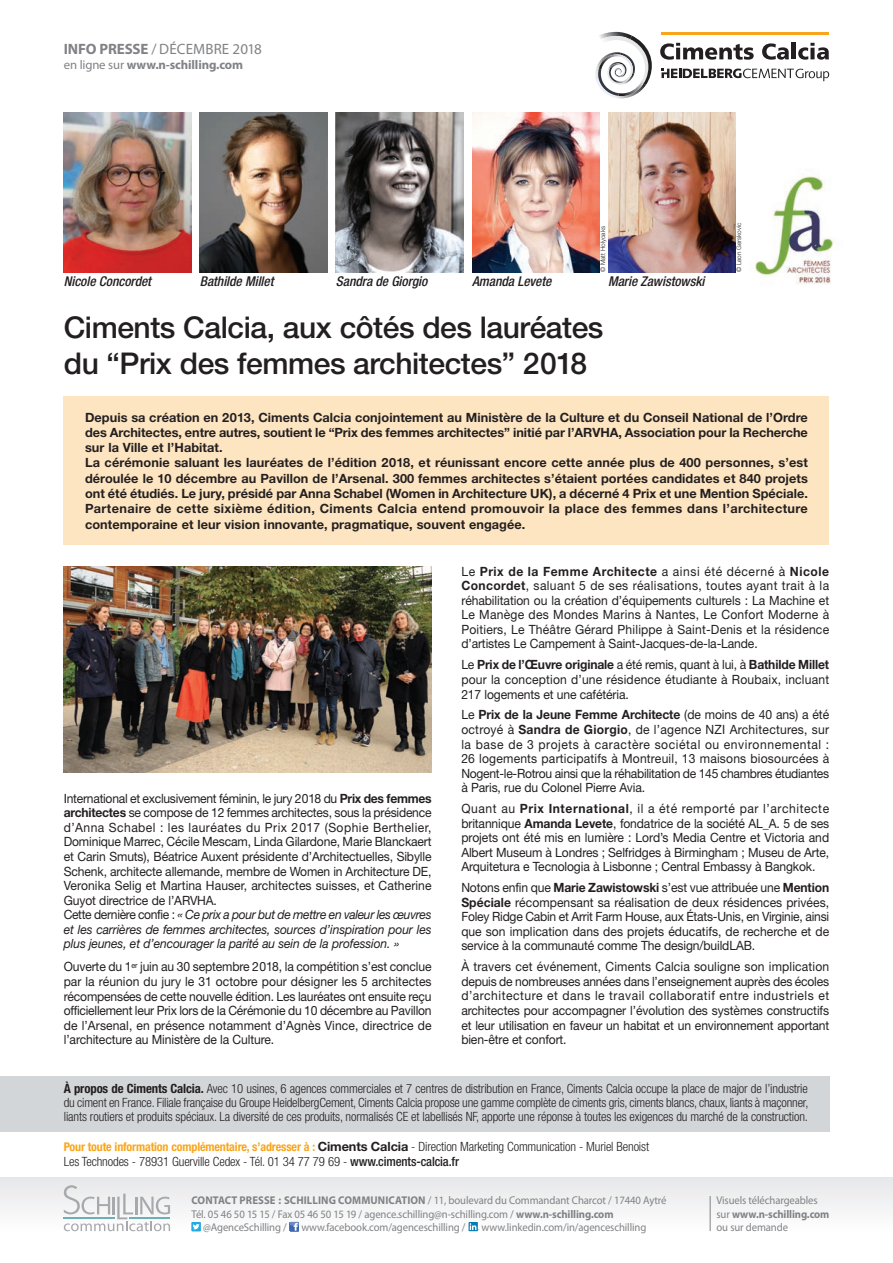
<style>
.page{position:relative;width:893px;height:1263px;background:#fff}
.page>*{position:absolute;margin:0;border:0;box-sizing:border-box;transform-origin:0 0}
.t1{font:500 30px/36px "Helvetica Neue";letter-spacing:-.015em;color:#231f20}
.t2{font:15px "Myriad Pro";letter-spacing:.01em;color:#808285}
.t3{font:italic 500 condensed 13.5px "Helvetica Neue";letter-spacing:-.005em;color:#231f20}
.t4{font:12.75px/14.5px "Helvetica Neue";letter-spacing:-.01em;color:#231f20;text-align:justify;scale:.95 1}
.t5{font:700 12.75px/15.3px "Helvetica Neue";letter-spacing:.005em;color:#231f20}
.t6{font:12.75px/14.5px "Helvetica Neue";letter-spacing:-.01em;color:#231f20}
.t7{font:300 condensed 12.75px/14.2px "Helvetica Neue";letter-spacing:-.01em;color:#231f20;text-align:justify}
.t8{font:700 12.75px "Myriad Pro";letter-spacing:-.01em;color:#808285}
.t9{font:700 condensed 12px "Helvetica Neue";letter-spacing:-.01em;color:#f9a51b}
.t10{font:11.25px/13.4px "Myriad Pro";letter-spacing:-.01em;color:#808285;scale:.95 1}
.t11{font:300 6.3px "Helvetica Neue";letter-spacing:-.005em;color:#231f20}
.s1{font-weight:700}
.s2{font-weight:400}
.s3{font-style:italic}
.s4{font-stretch:normal;font-size:12.75px;color:#231f20}
.s5{font-weight:300;font-size:12.75px;color:#231f20}
.s6{font-weight:500}
.s7{color:#fff}
</style>
<div class="page">
<img style="left:755px;top:174px;width:79px;height:110px">
<img style="left:64px;top:113px;width:127px;height:159px">
<img style="left:200px;top:113px;width:127px;height:159px">
<img style="left:336px;top:113px;width:127px;height:159px">
<img style="left:472px;top:113px;width:128px;height:159px">
<img style="left:608px;top:113px;width:128px;height:159px">
<div style="left:0;top:1178px;width:893px;height:53px;background:#f1f2f3"></div>
<svg style="left:64px;top:1185px;width:106px;height:46px"></svg>
<hr style="left:710px;top:1196px;width:1px;height:35px;background:#808285">
<svg style="left:191px;top:1222px;width:10px;height:9px"></svg>
<svg style="left:193px;top:1224px;width:6px;height:5px"></svg>
<svg style="left:290px;top:1222px;width:9px;height:10px"></svg>
<svg style="left:468px;top:1222px;width:12px;height:9px"></svg>
<div style="left:0;top:1076px;width:829px;height:55px;background:#d3d6d9"></div>
<svg style="left:595px;top:32px;width:57px;height:66px"></svg>
<svg style="left:660px;top:43px;width:94px;height:17px"></svg>
<svg style="left:762px;top:43px;width:27px;height:17px"></svg>
<hr style="left:792px;top:43px;width:4px;height:16px;background:#231f20">
<svg style="left:798px;top:43px;width:31px;height:17px"></svg>
<hr style="left:661px;top:32px;width:168px;height:2px;background:#f9a51b">
<svg style="left:661px;top:69px;width:168px;height:12px"></svg>
<img style="left:64px;top:567px;width:368px;height:205px">
<div style="left:64px;top:396px;width:765px;height:149px;background:#fee5c1"></div>
<p class="t2" style="left:64px;top:43px;width:199px"><span class="s1">INFO PRESSE</span> / DÉCEMBRE 2018</p>
<p class="t8" style="left:64px;top:60px;width:181px"><span class="s2">en ligne sur</span> www.n-schilling.com</p>
<p class="t11" style="left:601px;top:272px;width:47px;rotate:-90deg">© Matt Holyoaks</p>
<p class="t11" style="left:737px;top:272px;width:51px;rotate:-90deg">© Leon Gerskovic</p>
<p class="t3" style="left:64px;top:276px;width:89px">Nicole Concordet</p>
<p class="t3" style="left:200px;top:276px;width:75px">Bathilde Millet</p>
<p class="t3" style="left:336px;top:276px;width:93px">Sandra de Giorgio</p>
<p class="t3" style="left:472px;top:276px;width:81px">Amanda Levete</p>
<p class="t3" style="left:608px;top:276px;width:98px">Marie Zawistowski</p>
<h1 class="t1" style="left:64px;top:312px;width:541px">Ciments Calcia, aux côtés des lauréates du “Prix des femmes architectes” 2018</h1>
<p class="t5" style="left:85px;top:410px;width:724px">Depuis sa création en 2013, Ciments Calcia conjointement au Ministère de la Culture et du Conseil National de l’Ordre des Architectes, entre autres, soutient le “Prix des femmes architectes” initié par l’ARVHA, Association pour la Recherche sur la Ville et l’Habitat.<br>La cérémonie saluant les lauréates de l’édition 2018, et réunissant encore cette année plus de 400 personnes, s’est déroulée le 10 décembre au Pavillon de l’Arsenal. 300 femmes architectes s’étaient portées candidates et 840 projets ont été étudiés. Le jury, présidé par Anna Schabel (Women in Architecture UK), a décerné 4 Prix et une Mention Spéciale.<br>Partenaire de cette sixième édition, Ciments Calcia entend promouvoir la place des femmes dans l’architecture contemporaine et leur vision innovante, pragmatique, souvent engagée.</p>
<p class="t6" style="left:64px;top:792px;width:369px">International et exclusivement féminin, le jury 2018 du <span class="s1">Prix des femmes architectes</span> se compose de 12 femmes architectes, sous la présidence d’Anna Schabel : les lauréates du Prix 2017 (Sophie Berthelier, Dominique Marrec, Cécile Mescam, Linda Gilardone, Marie Blanckaert et Carin Smuts), Béatrice Auxent présidente d’Architectuelles, Sibylle Schenk, architecte allemande, membre de Women in Architecture DE, Veronika Selig et Martina Hauser, architectes suisses, et Catherine Guyot directrice de l’ARVHA.<br>Cette dernière confie : <span class="s3">« Ce prix a pour but de mettre en valeur les œuvres et les carrières de femmes architectes, sources d’inspiration pour les plus jeunes, et d’encourager la parité au sein de la profession. »</span></p>
<p class="t4" style="left:64px;top:961px;width:389px">Ouverte du 1<sup>er</sup> juin au 30 septembre 2018, la compétition s’est conclue par la réunion du jury le 31 octobre pour désigner les 5 architectes récompensées de cette nouvelle édition. Les lauréates ont ensuite reçu officiellement leur Prix lors de la Cérémonie du 10 décembre au Pavillon de l’Arsenal, en présence notamment d’Agnès Vince, directrice de l’architecture au Ministère de la Culture.</p>
<p class="t4" style="left:461px;top:565px;width:389px">Le <span class="s1">Prix de la Femme Architecte</span> a ainsi été décerné à <span class="s1">Nicole Concordet</span>, saluant 5 de ses réalisations, toutes ayant trait à la réhabilitation ou la création d’équipements culturels : La Machine et Le Manège des Mondes Marins à Nantes, Le Confort Moderne à Poitiers, Le Théâtre Gérard Philippe à Saint-Denis et la résidence d’artistes Le Campement à Saint-Jacques-de-la-Lande.</p>
<p class="t4" style="left:461px;top:659px;width:389px">Le <span class="s1">Prix de l’Œuvre originale</span> a été remis, quant à lui, à <span class="s1">Bathilde Millet </span>pour la conception d’une résidence étudiante à Roubaix, incluant 217 logements et une cafétéria.</p>
<p class="t4" style="left:461px;top:709px;width:389px">Le <span class="s1">Prix de la Jeune Femme Architecte</span> (de moins de 40 ans) a été octroyé à <span class="s1">Sandra de Giorgio</span>, de l’agence NZI Architectures, sur la base de 3 projets à caractère sociétal ou environnemental :<br>26 logements participatifs à Montreuil, 13 maisons biosourcées à Nogent-le-Rotrou ainsi que la réhabilitation de 145 chambres étudiantes à Paris, rue du Colonel Pierre Avia.</p>
<p class="t4" style="left:461px;top:802px;width:389px">Quant au <span class="s1">Prix International</span>, il a été remporté par l’architecte britannique <span class="s1">Amanda Levete</span>, fondatrice de la société AL_A. 5 de ses projets ont été mis en lumière : Lord’s Media Centre et Victoria and Albert Museum à Londres ; Selfridges à Birmingham ; Museu de Arte, Arquitetura e Tecnologia à Lisbonne ; Central Embassy à Bangkok.</p>
<p class="t4" style="left:461px;top:882px;width:389px">Notons enfin que <span class="s1">Marie Zawistowski</span> s’est vue attribuée une <span class="s1">Mention Spéciale</span> récompensant sa réalisation de deux résidences privées, Foley Ridge Cabin et Arrit Farm House, aux États-Unis, en Virginie, ainsi que son implication dans des projets éducatifs, de recherche et de service à la communauté comme The design/buildLAB.</p>
<p class="t4" style="left:461px;top:961px;width:389px">À travers cet événement, Ciments Calcia souligne son implication depuis de nombreuses années dans l’enseignement auprès des écoles d’architecture et dans le travail collaboratif entre industriels et architectes pour accompagner l’évolution des systèmes constructifs et leur utilisation en faveur un habitat et un environnement apportant bien-être et confort.</p>
<p class="t7" style="left:64px;top:1082px;width:746px"><span class="s1">À propos de Ciments Calcia.</span> Avec 10 usines, 6 agences commerciales et 7 centres de distribution en France, Ciments Calcia occupe la place de major de l’industrie du ciment en France. Filiale française du Groupe HeidelbergCement, Ciments Calcia propose une gamme complète de ciments gris, ciments blancs, chaux, liants à maçonner, liants routiers et produits spéciaux. La diversité de ces produits, normalisés CE et labellisés NF, apporte une réponse à toutes les exigences du marché de la construction.</p>
<p class="t9" style="left:64px;top:1142px;width:587px">Pour toute information complémentaire, s’adresser à : <span class="s4">Ciments Calcia</span> <span class="s5">- Direction Marketing Communication - Muriel Benoist</span></p>
<p class="t7" style="left:64px;top:1155px;width:397px">Les Technodes - 78931 Guerville Cedex - Tél. 01 34 77 79 69 - <span class="s6">www.ciments-calcia.fr</span></p>
<p class="t10" style="left:191px;top:1195px;width:502px"><span class="s1">CONTACT PRESSE : SCHILLING COMMUNICATION</span> / 11, boulevard du Commandant Charcot / 17440 Aytré<br>Tél. 05 46 50 15 15 / Fax 05 46 50 15 19 / agence.schilling@n-schilling.com / <span class="s1">www.n-schilling.com</span></p>
<p class="t10" style="left:191px;top:1221px;width:480px"><span class="s7">■</span> @AgenceSchilling / <span class="s7">■</span> www.facebook.com/agenceschilling / <span class="s7">■</span> www.linkedin.com/in/agenceschilling</p>
<p class="t10" style="left:716px;top:1195px;width:120px">Visuels téléchargeables sur <span class="s1">www.n-schilling.com </span>ou sur demande</p>
</div>
